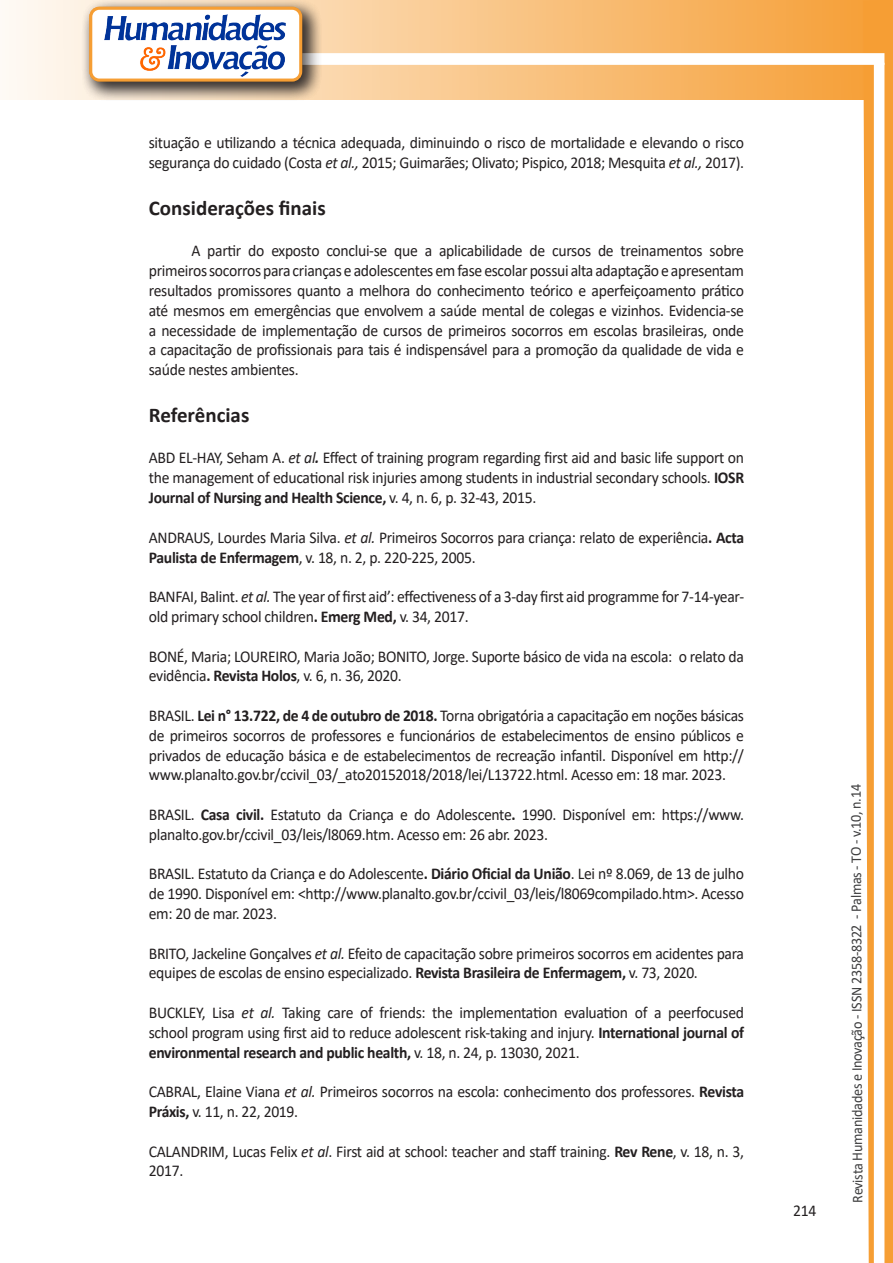
<style>
.page{position:relative;width:893px;height:1263px;background:#fff}
.page>*{position:absolute;margin:0;border:0;box-sizing:border-box;transform-origin:0 0}
.Titulo_2{font:700 21px "Calibri";color:#231f20}
.texto{font:16.5px/19.8px "Calibri";letter-spacing:-.02em;color:#231f20;scale:.95 1}
.t1{font:15px "Calibri";letter-spacing:-.025em;color:#3e3e3f;scale:.95 1}
.s1{font-style:italic}
.s2{font-weight:700;font-style:italic}
.s3{font-weight:700}
</style>
<div class="page">
<svg style="left:5px;top:0;width:858px;height:100px;background:#f9c484"></svg>
<div style="left:302px;top:53px;width:582px;height:12px;background:#fff;border:2px solid #fff"></div>
<svg style="left:863px;top:0;width:30px;height:1263px"></svg>
<div style="left:81px;top:0;width:241px;height:102px;background:#231f20;opacity:.75"></div>
<div style="left:91px;top:8px;width:210px;height:72px;background:#fff;border-radius:9px"></div>
<img style="left:104px;top:14px;width:181px;height:62px">
<div style="left:89px;top:7px;width:213px;height:75px;border:3px solid #f69e34;border-radius:9px"></div>
<p class="texto" style="left:149px;top:133px;width:628px">situação e utilizando a técnica adequada, diminuindo o risco de mortalidade e elevando o risco segurança do cuidado (Costa <span class="s1">et al.,</span> 2015; Guimarães; Olivato; Pispico, 2018; Mesquita <span class="s1">et al.,</span> 2017).</p>
<p class="Titulo_2" style="left:149px;top:193px;width:178px">Considerações finais</p>
<p class="texto" style="left:149px;top:241px;width:628px;text-align:justify;text-indent:43px">A partir do exposto conclui-se que a aplicabilidade de cursos de treinamentos sobre primeiros socorros para crianças e adolescentes em fase escolar possui alta adaptação e apresentam resultados promissores quanto a melhora do conhecimento teórico e aperfeiçoamento prático até mesmos em emergências que envolvem a saúde mental de colegas e vizinhos. Evidencia-se a necessidade de implementação de cursos de primeiros socorros em escolas brasileiras, onde a capacitação de profissionais para tais é indispensável para a promoção da qualidade de vida e saúde nestes ambientes.</p>
<p class="Titulo_2" style="left:149px;top:400px;width:102px">Referências</p>
<p class="texto" style="left:149px;top:448px;width:628px;text-align:justify">ABD EL-HAY, Seham A. <span class="s1">et al</span><span class="s2">.</span> Effect of training program regarding first aid and basic life support on the management of educational risk injuries among students in industrial secondary schools. <span class="s3">IOSR Journal of Nursing and Health Science,</span> v. 4, n. 6, p. 32-43, 2015.</p>
<p class="texto" style="left:149px;top:527px;width:628px">ANDRAUS, Lourdes Maria Silva. <span class="s1">et al.</span> Primeiros Socorros para criança: relato de experiência<span class="s3">. Acta<br>Paulista de Enfermagem</span>, v. 18, n. 2, p. 220-225, 2005.</p>
<p class="texto" style="left:149px;top:586px;width:628px">BANFAI, Balint. <span class="s1">et al.</span> The year of first aid’: effectiveness of a 3-day first aid programme for 7-14-year&shy;old primary school children<span class="s3">. Emerg Med,</span> v. 34, 2017.</p>
<p class="texto" style="left:149px;top:646px;width:628px">BONÉ, Maria; LOUREIRO, Maria João; BONITO, Jorge. Suporte básico de vida na escola: o relato da evidência<span class="s3">. Revista Holos</span>, v. 6, n. 36, 2020.</p>
<p class="texto" style="left:149px;top:705px;width:628px;text-align:justify">BRASIL. <span class="s3">Lei n° 13.722, de 4 de outubro de 2018.</span> Torna obrigatória a capacitação em noções básicas de primeiros socorros de professores e funcionários de estabelecimentos de ensino públicos e privados de educação básica e de estabelecimentos de recreação infantil. Disponível em http:// www.planalto.gov.br/ccivil_03/_ato20152018/2018/lei/L13722.html. Acesso em: 18 mar. 2023.</p>
<p class="texto" style="left:149px;top:804px;width:628px">BRASIL. <span class="s3">Casa civil.</span> Estatuto da Criança e do Adolescente<span class="s3">.</span> 1990. Disponível em: https://www. planalto.gov.br/ccivil_03/leis/l8069.htm. Acesso em: 26 abr. 2023.</p>
<p class="texto" style="left:149px;top:863px;width:628px;text-align:justify">BRASIL. Estatuto da Criança e do Adolescente<span class="s3">. Diário Oficial da União</span>. Lei nº 8.069, de 13 de julho de 1990. Disponível em: &lt;http://www.planalto.gov.br/ccivil_03/leis/l8069compilado.htm&gt;. Acesso em: 20 de mar. 2023.</p>
<p class="texto" style="left:149px;top:943px;width:628px">BRITO, Jackeline Gonçalves <span class="s1">et al.</span> Efeito de capacitação sobre primeiros socorros em acidentes para equipes de escolas de ensino especializado. <span class="s3">Revista Brasileira de Enfermagem,</span> v. 73, 2020.</p>
<p class="texto" style="left:149px;top:1002px;width:628px;text-align:justify">BUCKLEY, Lisa <span class="s1">et al.</span> Taking care of friends: the implementation evaluation of a peerfocused school program using first aid to reduce adolescent risk-taking and injury. <span class="s3">International journal of environmental research and public health,</span> v. 18, n. 24, p. 13030, 2021.</p>
<p class="texto" style="left:149px;top:1081px;width:628px">CABRAL, Elaine Viana <span class="s1">et al.</span> Primeiros socorros na escola: conhecimento dos professores. <span class="s3">Revista<br>Práxis,</span> v. 11, n. 22, 2019.</p>
<p class="texto" style="left:149px;top:1141px;width:628px">CALANDRIM, Lucas Felix <span class="s1">et al</span>. First aid at school: teacher and staff training. <span class="s3">Rev Rene</span>, v. 18, n. 3,<br>2017.</p>
<p class="texto" style="left:793px;top:1200px;width:26px">214</p>
<p class="t1" style="left:846px;top:1203px;width:442px;rotate:-90deg">Revista Humanidades e Inovação - ISSN 2358-8322 - Palmas - TO - v.10, n.14</p>
</div>
